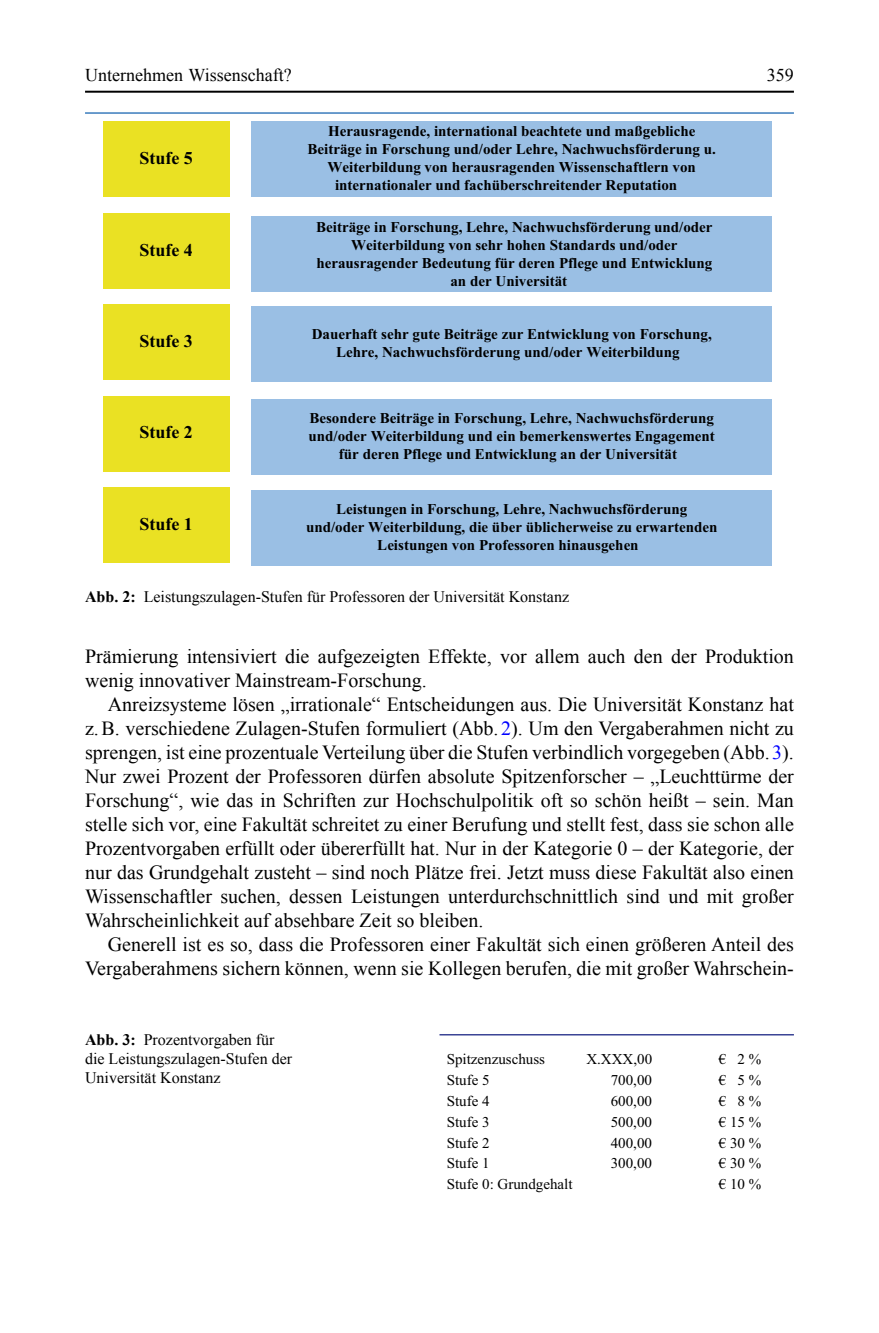
<style>
.page{position:relative;width:879px;height:1333px;background:#fff}
.page>*{position:absolute;margin:0;border:0;box-sizing:border-box;transform-origin:0 0}
.t1{font:20px/24px "Times New Roman";color:#000}
.t2{font:700 18px "Times New Roman";color:#000}
.t3{font:18px "Times New Roman";color:#000}
.t4{font:16px/19px "Times New Roman";color:#000}
.t5{font:700 15px/18px "Times New Roman";color:#000;text-align:center}
.t6{font:15px "Times New Roman";color:#000}
.s1{font-weight:700}
.s2{color:#00f}
</style>
<div class="page">
<hr style="left:85px;top:91px;width:709px;height:2px;background:#000">
<hr style="left:85px;top:112px;width:709px;height:2px;background:#4d80bf">
<div style="left:103px;top:122px;width:126px;height:75px;background:#eae123"></div>
<div style="left:251px;top:122px;width:521px;height:75px;background:#9abfe4"></div>
<div style="left:103px;top:213px;width:126px;height:75px;background:#eae123"></div>
<div style="left:251px;top:216px;width:521px;height:76px;background:#9abfe4"></div>
<div style="left:103px;top:304px;width:126px;height:76px;background:#eae123"></div>
<div style="left:251px;top:306px;width:521px;height:76px;background:#9abfe4"></div>
<div style="left:103px;top:395px;width:126px;height:76px;background:#eae123"></div>
<div style="left:251px;top:399px;width:521px;height:75px;background:#9abfe4"></div>
<div style="left:103px;top:487px;width:126px;height:75px;background:#eae123"></div>
<div style="left:251px;top:490px;width:521px;height:76px;background:#9abfe4"></div>
<hr style="left:439px;top:1034px;width:355px;height:1px;background:#2f398f">
<p class="t3" style="left:85px;top:62px;width:208px">Unternehmen Wissenschaft?</p>
<p class="t3" style="left:767px;top:62px;width:28px">359</p>
<p class="t2" style="left:139px;top:146px;width:55px">Stufe 5</p>
<p class="t2" style="left:139px;top:237px;width:55px">Stufe 4</p>
<p class="t5" style="left:328px;top:122px;width:369px">Herausragende, international beachtete und maßgebliche</p>
<p class="t5" style="left:307px;top:140px;width:410px">Beiträge in Forschung und/oder Lehre, Nachwuchsförderung u.</p>
<p class="t5" style="left:327px;top:158px;width:370px">Weiterbildung von herausragenden Wissenschaftlern von</p>
<p class="t5" style="left:335px;top:176px;width:344px">internationaler und fachüberschreitender Reputation</p>
<p class="t5" style="left:316px;top:218px;width:398px">Beiträge in Forschung, Lehre, Nachwuchsförderung und/oder</p>
<p class="t5" style="left:351px;top:236px;width:328px">Weiterbildung von sehr hohen Standards und/oder</p>
<p class="t5" style="left:316px;top:254px;width:397px">herausragender Bedeutung für deren Pflege und Entwicklung</p>
<p class="t5" style="left:450px;top:272px;width:118px">an der Universität</p>
<p class="t2" style="left:139px;top:328px;width:55px">Stufe 3</p>
<p class="t5" style="left:312px;top:325px;width:401px">Dauerhaft sehr gute Beiträge zur Entwicklung von Forschung,<br>Lehre, Nachwuchsförderung und/oder Weiterbildung</p>
<p class="t2" style="left:139px;top:420px;width:55px">Stufe 2</p>
<p class="t2" style="left:139px;top:511px;width:55px">Stufe 1</p>
<p class="t5" style="left:308px;top:408px;width:408px">Besondere Beiträge in Forschung, Lehre, Nachwuchsförderung und/oder Weiterbildung und ein bemerkenswertes Engagement für deren Pflege und Entwicklung an der Universität</p>
<p class="t5" style="left:306px;top:499px;width:413px">Leistungen in Forschung, Lehre, Nachwuchsförderung und/oder Weiterbildung, die über üblicherweise zu erwartenden<br>Leistungen von Professoren hinausgehen</p>
<p class="t4" style="left:85px;top:586px;width:485px"><span class="s1">Abb. 2:</span> Leistungszulagen-Stufen für Professoren der Universität Konstanz</p>
<p class="t1" style="left:85px;top:644px;width:710px">Prämierung intensiviert die aufgezeigten Effekte, vor allem auch den der Produktion wenig innovativer Mainstream-Forschung.</p>
<p class="t1" style="left:85px;top:692px;width:710px;text-align:justify;text-indent:23px">Anreizsysteme lösen „irrationale“ Entscheidungen aus. Die Universität Konstanz hat z.B. verschiedene Zulagen-Stufen formuliert (Abb. <span class="s2">2</span>). Um den Vergaberahmen nicht zu sprengen, ist eine prozentuale Verteilung über die Stufen verbindlich vorgegeben (Abb.<span class="s2">3</span>).<br>Nur zwei Prozent der Professoren dürfen absolute Spitzenforscher – „Leuchttürme der Forschung“, wie das in Schriften zur Hochschulpolitik oft so schön heißt – sein. Man stelle sich vor, eine Fakultät schreitet zu einer Berufung und stellt fest, dass sie schon alle Prozentvorgaben erfüllt oder übererfüllt hat. Nur in der Kategorie 0 – der Kategorie, der nur das Grundgehalt zusteht – sind noch Plätze frei. Jetzt muss diese Fakultät also einen Wissenschaftler suchen, dessen Leistungen unterdurchschnittlich sind und mit großer Wahrscheinlichkeit auf absehbare Zeit so bleiben.</p>
<p class="t1" style="left:85px;top:932px;width:710px;text-align:right">Generell ist es so, dass die Professoren einer Fakultät sich einen größeren Anteil des<br>Vergaberahmens sichern können, wenn sie Kollegen berufen, die mit großer Wahrschein-</p>
<p class="t4" style="left:85px;top:1030px;width:209px"><span class="s1">Abb. 3:</span> Prozentvorgaben für die Leistungszulagen-Stufen der<br>Universität Konstanz</p>
<p class="t6" style="left:447px;top:1048px;width:100px">Spitzenzuschuss</p>
<p class="t6" style="left:586px;top:1048px;width:67px">X.XXX,00</p>
<p class="t6" style="left:719px;top:1048px;width:44px">€ 2 %</p>
<p class="t6" style="left:447px;top:1069px;width:44px">Stufe 5</p>
<p class="t6" style="left:611px;top:1069px;width:43px">700,00</p>
<p class="t6" style="left:719px;top:1069px;width:44px">€ 5 %</p>
<p class="t6" style="left:447px;top:1090px;width:44px">Stufe 4</p>
<p class="t6" style="left:611px;top:1090px;width:43px">600,00</p>
<p class="t6" style="left:719px;top:1090px;width:44px">€ 8 %</p>
<p class="t6" style="left:447px;top:1112px;width:44px">Stufe 3</p>
<p class="t6" style="left:611px;top:1112px;width:43px">500,00</p>
<p class="t6" style="left:719px;top:1112px;width:44px">€ 15 %</p>
<p class="t6" style="left:447px;top:1133px;width:44px">Stufe 2</p>
<p class="t6" style="left:611px;top:1133px;width:43px">400,00</p>
<p class="t6" style="left:719px;top:1133px;width:44px">€ 30 %</p>
<p class="t6" style="left:447px;top:1173px;width:127px">Stufe 0: Grundgehalt</p>
<p class="t6" style="left:719px;top:1173px;width:44px">€ 10 %</p>
<p class="t6" style="left:447px;top:1152px;width:44px">Stufe 1</p>
<p class="t6" style="left:611px;top:1152px;width:43px">300,00</p>
<p class="t6" style="left:719px;top:1152px;width:44px">€ 30 %</p>
</div>
